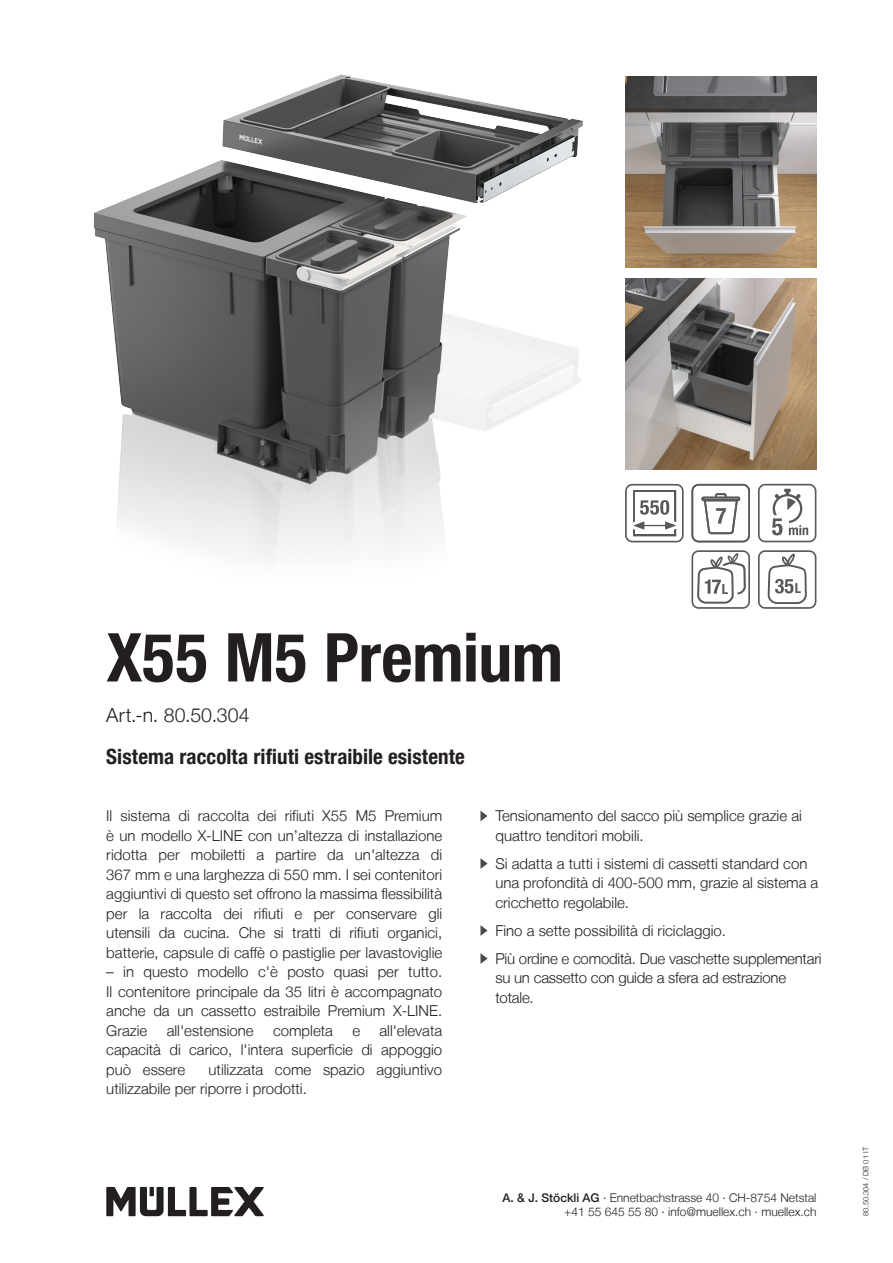
<style>
.page{position:relative;width:893px;height:1263px;background:#fff}
.page>*{position:absolute;margin:0;border:0;box-sizing:border-box;transform-origin:0 0}
.Titel_Bold_Cond_45_4{font:700 condensed 67.5px "Helvetica Neue LT";letter-spacing:-.005em;color:#231f20}
.Untertitel_Bold_Cond{font:700 condensed 21px "Helvetica Neue LT";letter-spacing:.005em;color:#231f20}
.Art__Nr__Light_13_15{font:300 19.5px "Helvetica Neue LT";letter-spacing:.005em;color:#231f20}
.Produktetext_10_13{font:300 15px/19.5px "Helvetica Neue LT";color:#231f20;text-align:justify}
.Aufzaehlungstext_Lig{font:300 15px/19.5px "Helvetica Neue LT";color:#231f20}
.t1{font:700 condensed 13.95px "Helvetica Neue LT Std";color:#57585a}
.Adresse_Light_8_9_6{font:300 12px/14.4px "Helvetica Neue LT";color:#231f20;text-align:right}
.t2{font:300 7.5px "Helvetica Neue LT";color:#231f20}
.s1{font-weight:500}
</style>
<div class="page">
<svg style="left:480px;top:811px;width:8px;height:10px"></svg>
<svg style="left:480px;top:858px;width:8px;height:11px"></svg>
<svg style="left:480px;top:925px;width:8px;height:11px"></svg>
<svg style="left:480px;top:953px;width:8px;height:11px"></svg>
<img style="left:625px;top:77px;width:191px;height:191px">
<img style="left:625px;top:279px;width:191px;height:191px">
<img style="left:93px;top:74px;width:490px;height:486px">
<svg style="left:625px;top:484px;width:59px;height:58px"></svg>
<svg style="left:691px;top:484px;width:59px;height:58px"></svg>
<svg style="left:758px;top:484px;width:58px;height:58px"></svg>
<svg style="left:758px;top:550px;width:58px;height:59px"></svg>
<svg style="left:691px;top:550px;width:59px;height:59px"></svg>
<svg style="left:106px;top:1187px;width:158px;height:29px"></svg>
<p class="Titel_Bold_Cond_45_4" style="left:106px;top:617px;width:458px">X55 M5 Premium</p>
<p class="Art__Nr__Light_13_15" style="left:106px;top:703px;width:145px">Art.-n. 80.50.304</p>
<p class="Untertitel_Bold_Cond" style="left:106px;top:743px;width:360px">Sistema raccolta rifiuti estraibile esistente</p>
<p class="t1" style="left:722px;top:580px;width:8px">L</p>
<p class="t1" style="left:795px;top:580px;width:8px">L</p>
<p class="Produktetext_10_13" style="left:106px;top:806px;width:337px">Il sistema di raccolta dei rifiuti X55 M5 Premium è un modello X-LINE con un’altezza di installazione ridotta per mobiletti a partire da un'altezza di 367 mm e una larghezza di 550 mm. I sei contenitori aggiuntivi di questo set offrono la massima flessibilità per la raccolta dei rifiuti e per conservare gli utensili da cucina. Che si tratti di rifiuti organici, batterie, capsule di caffè o pastiglie per lavastoviglie</p>
<p class="Produktetext_10_13" style="left:106px;top:962px;width:337px">– in questo modello c'è posto quasi per tutto.<br>Il contenitore principale da 35 litri è accompagnato anche da un cassetto estraibile Premium X-LINE.<br>Grazie</p>
<p class="Produktetext_10_13" style="left:106px;top:1020px;width:337px;text-indent:273px">all'elevata capacità di carico, l'intera superficie di appoggio può essere</p>
<p class="Produktetext_10_13" style="left:167px;top:1020px;width:88px">all'estensione</p>
<p class="Produktetext_10_13" style="left:273px;top:1020px;width:62px">completa</p>
<p class="Produktetext_10_13" style="left:352px;top:1020px;width:9px">e</p>
<p class="Produktetext_10_13" style="left:106px;top:1059px;width:337px;text-indent:102px">utilizzata come spazio aggiuntivo utilizzabile per riporre i prodotti.</p>
<p class="Aufzaehlungstext_Lig" style="left:495px;top:806px;width:308px">Tensionamento del sacco più semplice grazie ai quattro tenditori mobili.</p>
<p class="Aufzaehlungstext_Lig" style="left:495px;top:853px;width:324px">Si adatta a tutti i sistemi di cassetti standard con una profondità di 400-500 mm, grazie al sistema a cricchetto regolabile.</p>
<p class="Aufzaehlungstext_Lig" style="left:495px;top:920px;width:232px">Fino a sette possibilità di riciclaggio.</p>
<p class="Aufzaehlungstext_Lig" style="left:495px;top:948px;width:328px">Più ordine e comodità. Due vaschette supplementari su un cassetto con guide a sfera ad estrazione totale.</p>
<p class="Adresse_Light_8_9_6" style="left:503px;top:1190px;width:315px"><span class="s1">A. &amp; J. Stöckli AG</span> · Ennetbachstrasse 40 · CH-8754 Netstal +41 55 645 55 80 · info@muellex.ch · muellex.ch</p>
<p class="t2" style="left:861px;top:1216px;width:70px;rotate:-90deg">80.50.304 / DB 01 IT</p>
</div>
